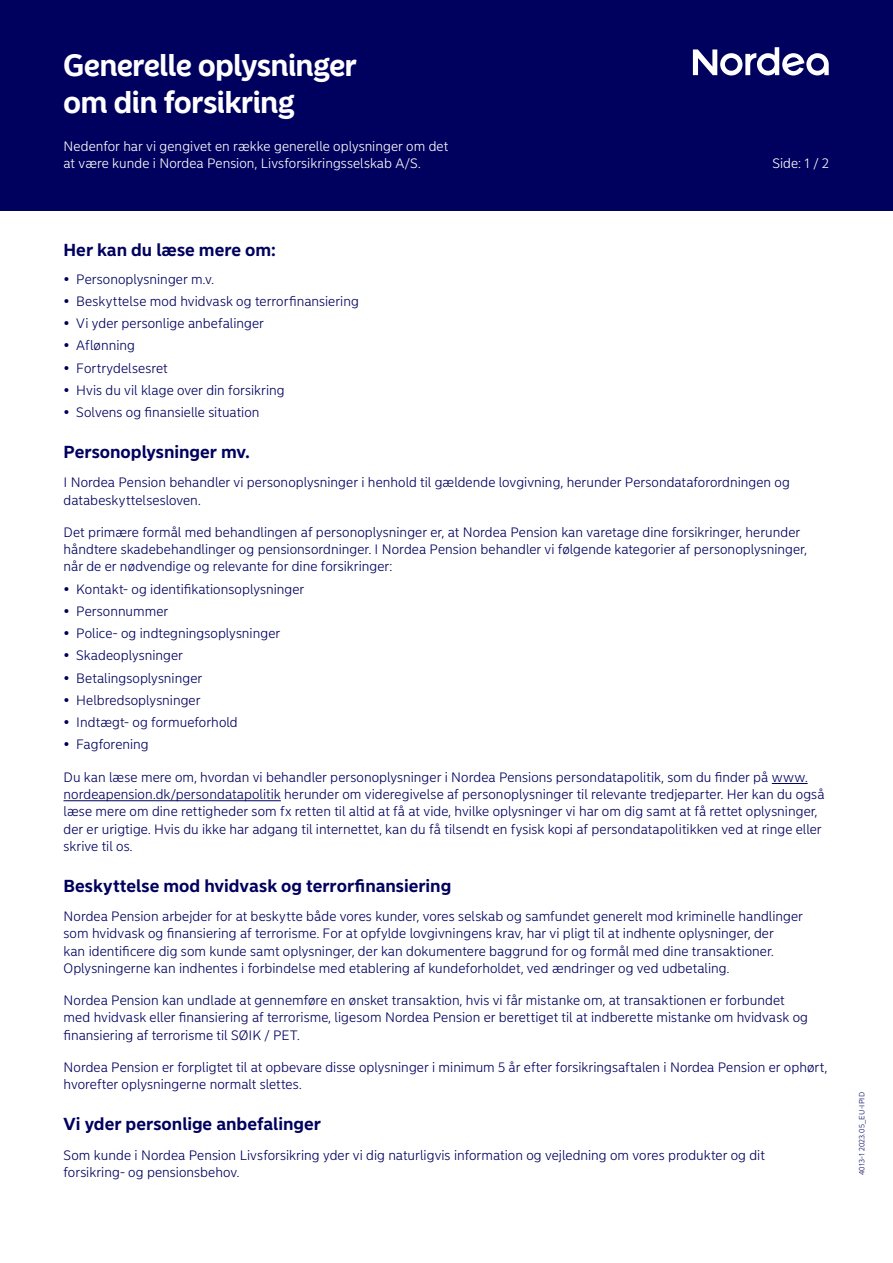
<style>
.page{position:relative;width:893px;height:1263px;background:#fff}
.page>*{position:absolute;margin:0;border:0;box-sizing:border-box;transform-origin:0 0}
.t1{font:700 30px/37.2px "Nordea Sans Large";letter-spacing:-.005em;color:#fff}
.t2{font:700 17.25px "Nordea Sans Small";color:#00005e}
.t3{font:300 13.5px/17.2px "Nordea Sans Small";letter-spacing:.005em;color:#00005e}
.t4{font:300 13.5px/17.2px "Nordea Sans Small";letter-spacing:.005em;color:#fff}
.t5{font:300 7.5px "Nordea Sans Small";letter-spacing:.02em;color:#00005e}
</style>
<div class="page">
<div style="left:0;top:0;width:893px;height:210px;background:#00005e"></div>
<svg style="left:693px;top:47px;width:136px;height:28px"></svg>
<hr style="left:772px;top:783px;width:36px;height:1px;background:#00005e">
<hr style="left:64px;top:800px;width:217px;height:1px;background:#00005e">
<h1 class="t1" style="left:64px;top:47px;width:295px">Generelle oplysninger om din forsikring</h1>
<p class="t4" style="left:64px;top:138px;width:386px">Nedenfor har vi gengivet en række generelle oplysninger om det at være kunde i Nordea Pension, Livsforsikringsselskab A/S.</p>
<p class="t4" style="left:772px;top:155px;width:58px">Side: 1 / 2</p>
<p class="t2" style="left:64px;top:239px;width:214px">Her kan du læse mere om:</p>
<p class="t3" style="left:76px;top:268px;width:284px;line-height:22.2px">Personoplysninger m.v.<br>Beskyttelse mod hvidvask og terrorfinansiering<br>Vi yder personlige anbefalinger<br>Aflønning<br>Fortrydelsesret<br>Hvis du vil klage over din forsikring<br>Solvens og finansielle situation</p>
<p class="t2" style="left:64px;top:442px;width:188px">Personoplysninger mv.</p>
<p class="t3" style="left:64px;top:474px;width:728px">I Nordea Pension behandler vi personoplysninger i henhold til gældende lovgivning, herunder Persondataforordningen og databeskyttelsesloven.</p>
<p class="t3" style="left:64px;top:524px;width:745px">Det primære formål med behandlingen af personoplysninger er, at Nordea Pension kan varetage dine forsikringer, herunder håndtere skadebehandlinger og pensionsordninger. I Nordea Pension behandler vi følgende kategorier af personoplysninger, når de er nødvendige og relevante for dine forsikringer:</p>
<p class="t3" style="left:76px;top:578px;width:229px;line-height:22.2px">Kontakt- og identifikationsoplysninger<br>Personnummer<br>Police- og indtegningsoplysninger<br>Skadeoplysninger<br>Betalingsoplysninger<br>Helbredsoplysninger<br>Indtægt- og formueforhold<br>Fagforening</p>
<p class="t3" style="left:64px;top:768px;width:762px">Du kan læse mere om, hvordan vi behandler personoplysninger i Nordea Pensions persondatapolitik, som du finder på www. nordeapension.dk/persondatapolitik herunder om videregivelse af personoplysninger til relevante tredjeparter. Her kan du også læse mere om dine rettigheder som fx retten til altid at få at vide, hvilke oplysninger vi har om dig samt at få rettet oplysninger, der er urigtige. Hvis du ikke har adgang til internettet, kan du få tilsendt en fysisk kopi af persondatapolitikken ved at ringe eller skrive til os.</p>
<p class="t2" style="left:64px;top:875px;width:389px">Beskyttelse mod hvidvask og terrorfinansiering</p>
<p class="t3" style="left:64px;top:908px;width:741px">Nordea Pension arbejder for at beskytte både vores kunder, vores selskab og samfundet generelt mod kriminelle handlinger som hvidvask og finansiering af terrorisme. For at opfylde lovgivningens krav, har vi pligt til at indhente oplysninger, der<br>kan identificere dig som kunde samt oplysninger, der kan dokumentere baggrund for og formål med dine transaktioner.<br>Oplysningerne kan indhentes i forbindelse med etablering af kundeforholdet, ved ændringer og ved udbetaling.</p>
<p class="t3" style="left:64px;top:992px;width:746px">Nordea Pension kan undlade at gennemføre en ønsket transaktion, hvis vi får mistanke om, at transaktionen er forbundet med hvidvask eller finansiering af terrorisme, ligesom Nordea Pension er berettiget til at indberette mistanke om hvidvask og finansiering af terrorisme til SØIK / PET.</p>
<p class="t3" style="left:64px;top:1059px;width:765px">Nordea Pension er forpligtet til at opbevare disse oplysninger i minimum 5 år efter forsikringsaftalen i Nordea Pension er ophørt, hvorefter oplysningerne normalt slettes.</p>
<p class="t2" style="left:64px;top:1114px;width:259px">Vi yder personlige anbefalinger</p>
<p class="t3" style="left:64px;top:1146px;width:703px">Som kunde i Nordea Pension Livsforsikring yder vi dig naturligvis information og vejledning om vores produkter og dit forsikring- og pensionsbehov.</p>
<p class="t5" style="left:857px;top:1175px;width:85px;rotate:-90deg">4013-1 2023.05_EU-IPID</p>
</div>
